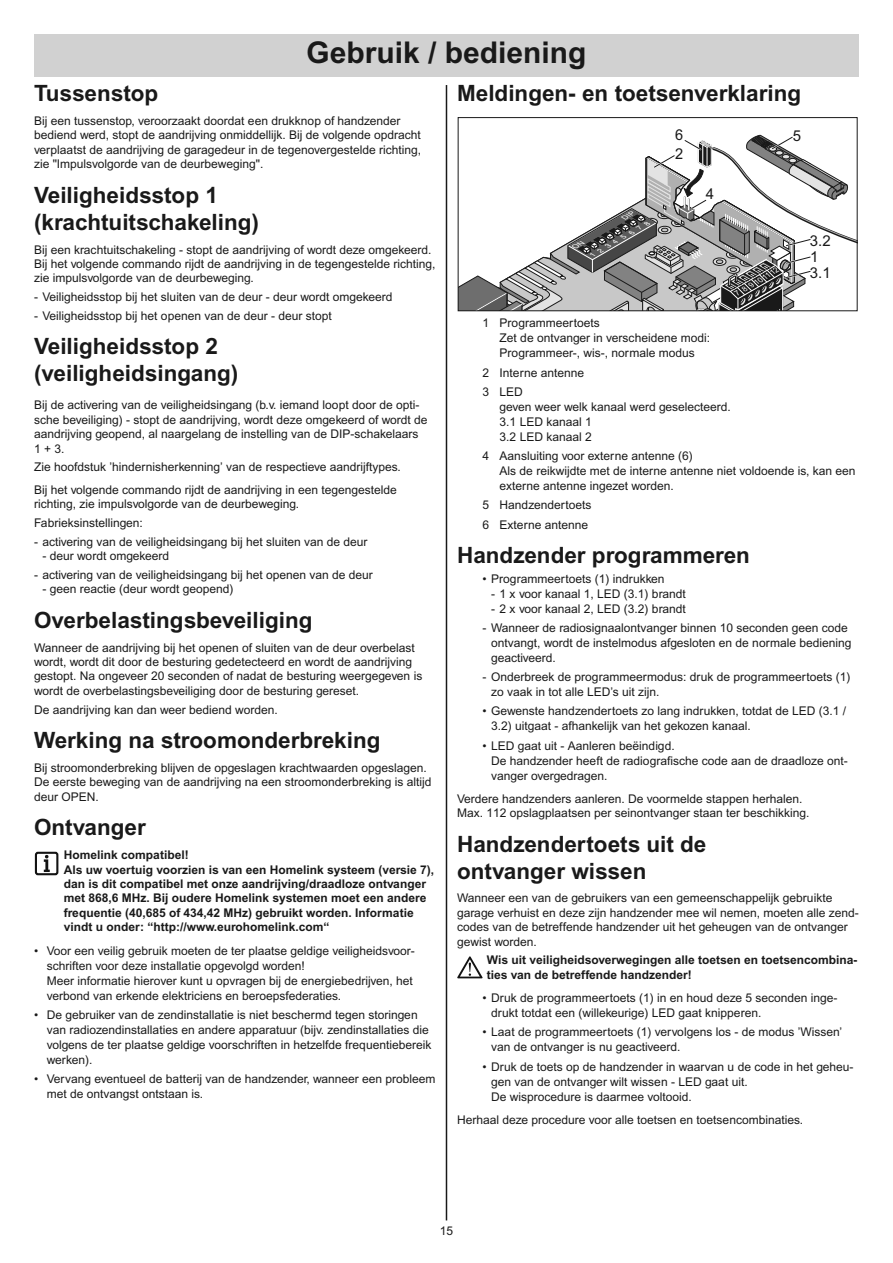
<style>
.page{position:relative;width:893px;height:1263px;background:#fff}
.page>*{position:absolute;margin:0;border:0;box-sizing:border-box;transform-origin:0 0}
.t1{font:700 30px "Sommer";color:#191919}
.t2{font:700 22.5px/27px "Sommer";color:#191919}
.t3{font:15px/15.3px "Arial+YESHZM";color:#191919}
.t4{font:12px/15px "Sommer";color:#191919}
.t5{font:700 12px/14.4px "Sommer";color:#191919}
.t6{font:italic 7.8px "Arial+YESHZM";color:#fff}
.t7{font:italic 6.45px "Helvetica+PMNOMM";color:#fff;scale:1.16 1}
</style>
<div class="page">
<div style="left:34px;top:34px;width:825px;height:43px;background:#d1d1d1"></div>
<hr style="left:446px;top:85px;width:1px;height:1135px;background:#191919">
<svg style="left:34px;top:851px;width:25px;height:25px"></svg>
<div style="left:35px;top:852px;width:23px;height:23px;border:2px solid #131313;border-radius:2px"></div>
<svg style="left:44px;top:855px;width:6px;height:17px"></svg>
<svg style="left:457px;top:978px;width:26px;height:1px"></svg>
<svg style="left:457px;top:956px;width:26px;height:22px"></svg>
<svg style="left:458px;top:134px;width:399px;height:177px"></svg>
<h1 class="t1" style="left:306px;top:42px;width:282px">Gebruik / bediening</h1>
<h2 class="t2" style="left:34px;top:82px;width:126px">Tussenstop</h2>
<p class="t4" style="left:34px;top:115px;width:389px;line-height:14.4px">Bij een tussenstop, veroorzaakt doordat een drukknop of handzender bediend werd, stopt de aandrijving onmiddellijk. Bij de volgende opdracht verplaatst de aandrijving de garagedeur in de tegenovergestelde richting, zie "Impulsvolgorde van de deurbeweging".</p>
<h2 class="t2" style="left:34px;top:184px;width:227px">Veiligheidsstop 1 (krachtuitschakeling)</h2>
<p class="t4" style="left:34px;top:243px;width:403px;line-height:14.4px">Bij een krachtuitschakeling - stopt de aandrijving of wordt deze omgekeerd.<br>Bij het volgende commando rijdt de aandrijving in de tegengestelde richting, zie impulsvolgorde van de deurbeweging.</p>
<p class="t4" style="left:34px;top:290px;width:360px">- Veiligheidsstop bij het sluiten van de deur - deur wordt omgekeerd</p>
<p class="t4" style="left:34px;top:309px;width:299px">- Veiligheidsstop bij het openen van de deur - deur stopt</p>
<h2 class="t2" style="left:34px;top:335px;width:206px">Veiligheidsstop 2 (veiligheidsingang)</h2>
<p class="t4" style="left:34px;top:399px;width:395px;line-height:14.4px">Bij de activering van de veiligheidsingang (b.v. iemand loopt door de opti&shy;sche beveiliging) - stopt de aandrijving, wordt deze omgekeerd of wordt de aandrijving geopend, al naargelang de instelling van de DIP-schakelaars 1 + 3.</p>
<p class="t4" style="left:34px;top:457px;width:368px;line-height:23px">Zie hoofdstuk ’hindernisherkenning’ van de respectieve aandrijftypes.<br>Bij het volgende commando rijdt de aandrijving in een tegengestelde</p>
<p class="t4" style="left:34px;top:496px;width:267px;line-height:18.6px">richting, zie impulsvolgorde van de deurbeweging.<br>Fabrieksinstellingen:</p>
<p class="t4" style="left:34px;top:535px;width:335px">- activering van de veiligheidsingang bij het sluiten van de deur</p>
<p class="t4" style="left:43px;top:550px;width:128px">- deur wordt omgekeerd</p>
<p class="t4" style="left:34px;top:568px;width:340px">- activering van de veiligheidsingang bij het openen van de deur</p>
<p class="t4" style="left:43px;top:583px;width:192px">- geen reactie (deur wordt geopend)</p>
<h2 class="t2" style="left:34px;top:609px;width:280px">Overbelastingsbeveiliging</h2>
<p class="t4" style="left:34px;top:641px;width:390px;line-height:14.4px">Wanneer de aandrijving bij het openen of sluiten van de deur overbelast wordt, wordt dit door de besturing gedetecteerd en wordt de aandrijving gestopt. Na ongeveer 20 seconden of nadat de besturing weergegeven is wordt de overbelastingsbeveiliging door de besturing gereset.</p>
<p class="t4" style="left:34px;top:703px;width:245px">De aandrijving kan dan weer bediend worden.</p>
<h2 class="t2" style="left:34px;top:729px;width:348px">Werking na stroomonderbreking</h2>
<p class="t4" style="left:34px;top:762px;width:399px;line-height:14.4px">Bij stroomonderbreking blijven de opgeslagen krachtwaarden opgeslagen.<br>De eerste beweging van de aandrijving na een stroomonderbreking is altijd deur OPEN.</p>
<h2 class="t2" style="left:34px;top:816px;width:113px">Ontvanger</h2>
<p class="t5" style="left:64px;top:849px;width:372px">Homelink compatibel!<br>Als uw voertuig voorzien is van een Homelink systeem (versie 7), dan is dit compatibel met onze aandrijving/draadloze ontvanger met 868,6 MHz. Bij oudere Homelink systemen moet een andere frequentie (40,685 of 434,42 MHz) gebruikt worden. Informatie vindt u onder: “http://www.eurohomelink.com“</p>
<p class="t4" style="left:47px;top:944px;width:369px;text-indent:-13px">• Voor een veilig gebruik moeten de ter plaatse geldige veiligheids voor&shy;schriften voor deze installatie opgevolgd worden!<br>Meer informatie hierover kunt u opvragen bij de energiebedrijven, het verbond van erkende elektriciens en beroepsfederaties.</p>
<p class="t4" style="left:47px;top:1008px;width:386px;text-indent:-13px">• De gebruiker van de zendinstallatie is niet beschermd tegen storingen van radiozendinstallaties en andere apparatuur (bijv. zendinstallaties die volgens de ter plaatse geldige voorschriften in hetzelfde frequentiebereik werken).</p>
<p class="t4" style="left:47px;top:1073px;width:390px;text-indent:-13px">• Vervang eventueel de batterij van de handzender, wanneer een probleem met de ontvangst ontstaan is.</p>
<h2 class="t2" style="left:457px;top:82px;width:346px">Meldingen- en toetsenverklaring</h2>
<p class="t7" style="left:605px;top:243px;width:29px;rotate:-30deg">3456</p>
<p class="t3" style="left:675px;top:127px;width:10px">6</p>
<p class="t3" style="left:675px;top:146px;width:10px">2</p>
<p class="t3" style="left:706px;top:186px;width:10px">4</p>
<p class="t3" style="left:793px;top:128px;width:10px">5</p>
<p class="t6" style="left:741px;top:285px;width:42px;rotate:-30deg">8 9101112</p>
<p class="t3" style="left:810px;top:233px;width:22px">3.2<br>1</p>
<p class="t3" style="left:810px;top:265px;width:22px">3.1</p>
<p class="t4" style="left:500px;top:317px;width:212px;text-indent:-17px">1 Programmeertoets<br>Zet de ontvanger in verscheidene modi:<br>Programmeer-, wis-, normale modus</p>
<p class="t4" style="left:483px;top:364px;width:103px;line-height:19.2px">2 Interne antenne<br>3 LED</p>
<p class="t4" style="left:500px;top:400px;width:233px">geven weer welk kanaal werd geselecteerd.<br>3.1 LED kanaal 1<br>3.2 LED kanaal 2</p>
<p class="t4" style="left:500px;top:450px;width:357px;text-indent:-17px">4 Aansluiting voor externe antenne (6)<br>Als de reikwijdte met de interne antenne niet voldoende is, kan een externe antenne ingezet worden.</p>
<p class="t4" style="left:483px;top:497px;width:110px;line-height:19.2px">5 Handzendertoets<br>6 Externe antenne</p>
<h2 class="t2" style="left:457px;top:544px;width:294px">Handzender programmeren</h2>
<p class="t4" style="left:483px;top:572px;width:184px">• Programmeertoets (1) indrukken</p>
<p class="t4" style="left:491px;top:587px;width:196px">- 1 x voor kanaal 1, LED (3.1) brandt</p>
<p class="t4" style="left:491px;top:602px;width:196px">- 2 x voor kanaal 2, LED (3.2) brandt</p>
<p class="t4" style="left:491px;top:621px;width:362px;text-indent:-9px">- Wanneer de radiosignaalontvanger binnen 10 seconden geen code ontvangt, wordt de instelmodus afgesloten en de normale bediening geactiveerd.</p>
<p class="t4" style="left:491px;top:670px;width:361px;text-indent:-9px">- Onderbreek de programmeermodus: druk de programmeertoets (1) zo vaak in tot alle LED’s uit zijn.</p>
<p class="t4" style="left:491px;top:705px;width:357px;text-indent:-9px">• Gewenste handzendertoets zo lang indrukken, totdat de LED (3.1 /<br>3.2) uitgaat - afhankelijk van het gekozen kanaal.</p>
<p class="t4" style="left:491px;top:739px;width:358px;text-indent:-9px">• LED gaat uit - Aanleren beëindigd.<br>De handzender heeft de radiografische code aan de draadloze ont&shy;vanger overgedragen.</p>
<p class="t4" style="left:457px;top:792px;width:354px;line-height:14.4px">Verdere handzenders aanleren. De voormelde stappen herhalen.<br>Max. 112 opslagplaatsen per seinontvanger staan ter beschikking.</p>
<h2 class="t2" style="left:457px;top:832px;width:251px">Handzendertoets uit de ontvanger wissen</h2>
<p class="t4" style="left:457px;top:892px;width:403px;line-height:14.4px">Wanneer een van de gebruikers van een gemeenschappelijk gebruikte garage verhuist en deze zijn handzender mee wil nemen, moeten alle zend&shy;codes van de betreffende handzender uit het geheugen van de ontvanger gewist worden.</p>
<p class="t5" style="left:487px;top:954px;width:372px">Wis uit veiligheidsoverwegingen alle toetsen en toetsencombina&shy;ties van de betreffende handzender!</p>
<p class="t4" style="left:491px;top:991px;width:348px;text-indent:-9px">• Druk de programmeertoets (1) in en houd deze 5 seconden inge&shy;drukt totdat een (willekeurige) LED gaat knipperen.</p>
<p class="t4" style="left:491px;top:1026px;width:353px;text-indent:-9px">• Laat de programmeertoets (1) vervolgens los - de modus ’Wissen’ van de ontvanger is nu geactiveerd.</p>
<p class="t4" style="left:491px;top:1060px;width:364px;text-indent:-9px">• Druk de toets op de handzender in waarvan u de code in het geheu&shy;gen van de ontvanger wilt wissen - LED gaat uit.<br>De wisprocedure is daarmee voltooid.</p>
<p class="t4" style="left:457px;top:1113px;width:348px">Herhaal deze procedure voor alle toetsen en toetsencombinaties.</p>
<p class="t4" style="left:440px;top:1224px;width:15px">15</p>
</div>
